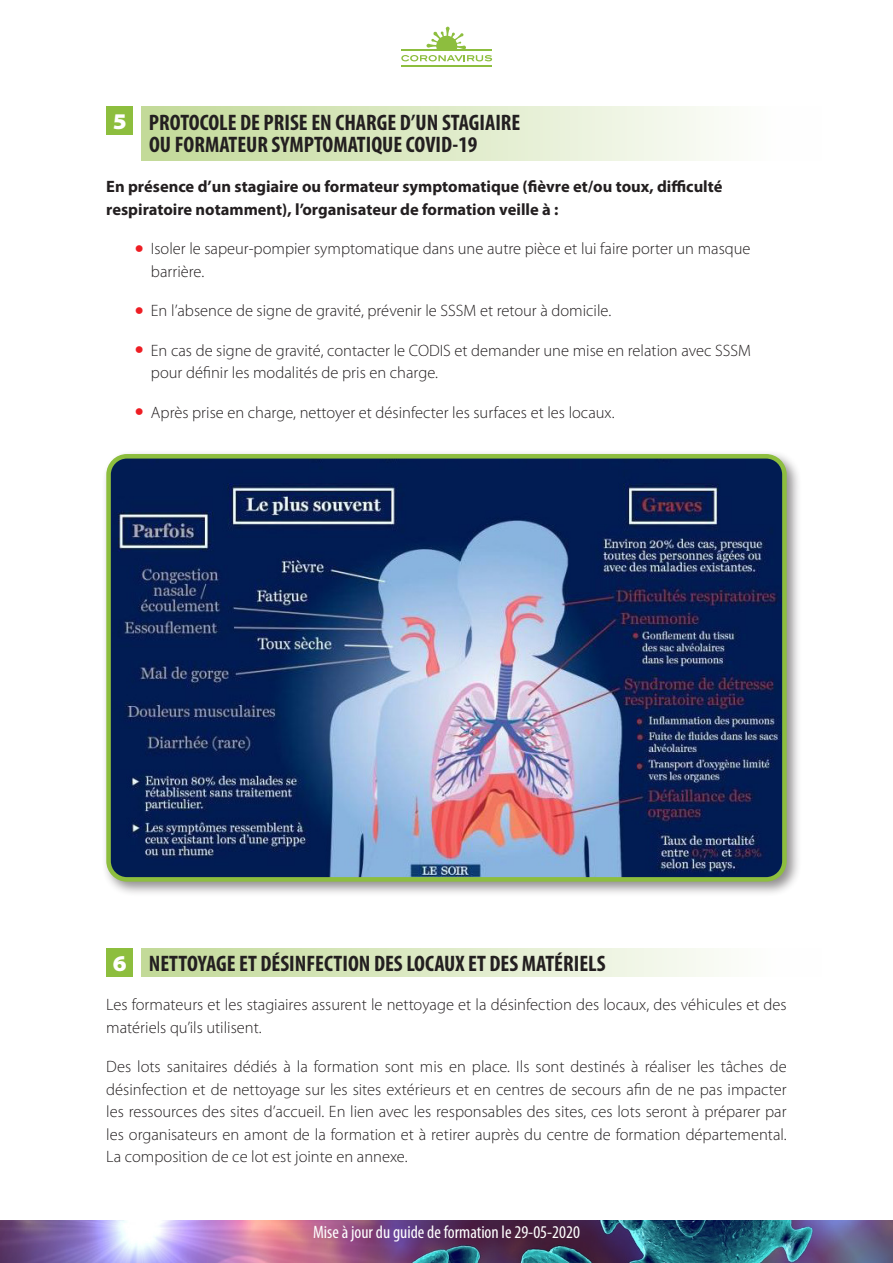
<style>
.page{position:relative;width:893px;height:1263px;background:#fff}
.page>*{position:absolute;margin:0;border:0;box-sizing:border-box;transform-origin:0 0}
.t1{font:700 condensed 22.5px/22.5px "Myriad Pro";color:#231f20}
.t2{font:900 semi-expanded 22.5px "Myriad Pro";color:#fff}
.t3{font:condensed 18px "Myriad Pro";color:#fff}
.t4{font:300 16.5px/22.5px "Myriad Pro";color:#231f20}
.t5{font:700 16.5px/22.5px "Myriad Pro";color:#231f20}
.s1{font-weight:600;font-size:28.5px;color:#ee1d23}
</style>
<div class="page">
<hr style="left:401px;top:65px;width:91px;height:1px;background:#8dbe3e">
<svg style="left:401px;top:27px;width:91px;height:34px"></svg>
<div style="left:141px;top:106px;width:680px;height:54px;background:linear-gradient(to right,#c2d998,#fff)"></div>
<div style="left:141px;top:948px;width:680px;height:29px;background:linear-gradient(to right,#c2d998,#fff)"></div>
<div style="left:106px;top:106px;width:27px;height:29px;background:#8dbe3e"></div>
<div style="left:106px;top:948px;width:27px;height:29px;background:#8dbe3e"></div>
<div style="left:101px;top:449px;width:701px;height:448px;background:#231f20;opacity:.5"></div>
<img style="left:109px;top:456px;width:675px;height:423px">
<div style="left:106px;top:454px;width:681px;height:428px;border:5px solid #8dbe3e;border-radius:18px"></div>
<img style="left:0;top:1220px;width:893px;height:43px">
<p class="t2" style="left:113px;top:106px;width:15px">5</p>
<p class="t1" style="left:149px;top:111px;width:373px">PROTOCOLE DE PRISE EN CHARGE D’UN STAGIAIRE<br>OU FORMATEUR SYMPTOMATIQUE COVID-19</p>
<p class="t5" style="left:106px;top:175px;width:618px">En présence d’un stagiaire ou formateur symptomatique (fièvre et/ou toux, difficulté respiratoire notamment), l’organisateur de formation veille à :</p>
<p class="t4" style="left:151px;top:237px;width:601px;text-indent:-16px"><span class="s1">•</span> Isoler le sapeur-pompier symptomatique dans une autre pièce et lui faire porter un masque barrière.</p>
<p class="t4" style="left:135px;top:299px;width:478px"><span class="s1">•</span> En l’absence de signe de gravité, prévenir le SSSM et retour à domicile.</p>
<p class="t4" style="left:151px;top:339px;width:601px;text-indent:-16px"><span class="s1">•</span> En cas de signe de gravité, contacter le CODIS et demander une mise en relation avec SSSM pour définir les modalités de pris en charge.</p>
<p class="t4" style="left:135px;top:401px;width:481px"><span class="s1">•</span> Après prise en charge, nettoyer et désinfecter les surfaces et les locaux.</p>
<p class="t1" style="left:149px;top:952px;width:458px">NETTOYAGE ET DÉSINFECTION DES LOCAUX ET DES MATÉRIELS</p>
<p class="t4" style="left:106px;top:993px;width:682px">Les formateurs et les stagiaires assurent le nettoyage et la désinfection des locaux, des véhicules et des matériels qu’ils utilisent.</p>
<p class="t4" style="left:106px;top:1055px;width:682px;text-align:justify">Des lots sanitaires dédiés à la formation sont mis en place. Ils sont destinés à réaliser les tâches de désinfection et de nettoyage sur les sites extérieurs et en centres de secours afin de ne pas impacter les ressources des sites d’accueil. En lien avec les responsables des sites, ces lots seront à préparer par les organisateurs en amont de la formation et à retirer auprès du centre de formation départemental.<br>La composition de ce lot est jointe en annexe.</p>
<p class="t2" style="left:113px;top:948px;width:15px">6</p>
<p class="t3" style="left:313px;top:1221px;width:268px">Mise à jour du guide de formation le 29-05-2020</p>
</div>
